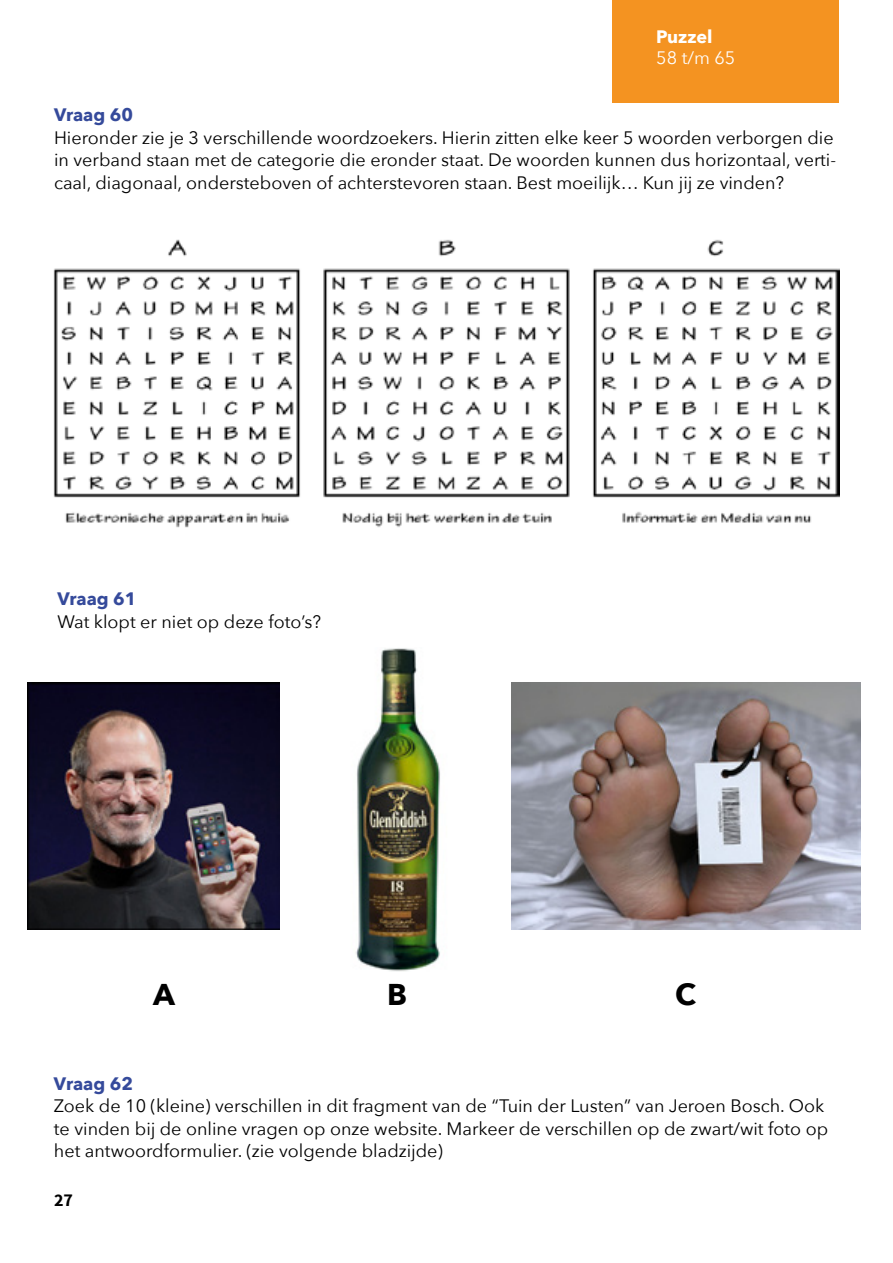
<style>
.page{position:relative;width:893px;height:1263px;background:#fff}
.page>*{position:absolute;margin:0;border:0;box-sizing:border-box;transform-origin:0 0}
.t1{font:700 30px "Avenir Next";color:#000}
.t2{font:18px/22.5px "Avenir Next";color:#000}
.t3{font:700 18px "Avenir Next";color:#354a9b}
.t4{font:18px "Avenir Next";color:#fff}
.t5{font:700 18px "Avenir Next";color:#fff}
.t6{font:700 18px "Source Sans Pro";color:#000}
</style>
<div class="page">
<div style="left:612px;top:0;width:227px;height:103px;background:#f49321"></div>
<img style="left:54px;top:239px;width:785px;height:289px">
<img style="left:355px;top:648px;width:85px;height:324px">
<img style="left:27px;top:682px;width:253px;height:248px">
<img style="left:511px;top:682px;width:349px;height:248px">
<p class="t5" style="left:656px;top:21px;width:58px">Puzzel</p>
<p class="t4" style="left:656px;top:43px;width:81px">58 t/m 65</p>
<p class="t3" style="left:54px;top:100px;width:81px">Vraag 60</p>
<p class="t2" style="left:54px;top:126px;width:784px">Hieronder zie je 3 verschillende woordzoekers. Hierin zitten elke keer 5 woorden verborgen die in verband staan met de categorie die eronder staat. De woorden kunnen dus horizontaal, verti&shy;caal, diagonaal, ondersteboven of achterstevoren staan. Best moeilijk… Kun jij ze vinden?</p>
<p class="t3" style="left:57px;top:583px;width:81px">Vraag 61</p>
<p class="t2" style="left:57px;top:609px;width:265px">Wat klopt er niet op deze foto’s?</p>
<h1 class="t1" style="left:153px;top:968px;width:23px">A</h1>
<h1 class="t1" style="left:387px;top:968px;width:21px">B</h1>
<h1 class="t1" style="left:675px;top:968px;width:22px">C</h1>
<p class="t3" style="left:54px;top:1068px;width:81px">Vraag 62</p>
<p class="t2" style="left:54px;top:1094px;width:776px">Zoek de 10 (kleine) verschillen in dit fragment van de “Tuin der Lusten” van Jeroen Bosch. Ook te vinden bij de online vragen op onze website. Markeer de verschillen op de zwart/wit foto op het antwoordformulier. (zie volgende bladzijde)</p>
<p class="t6" style="left:54px;top:1189px;width:21px">27</p>
</div>
